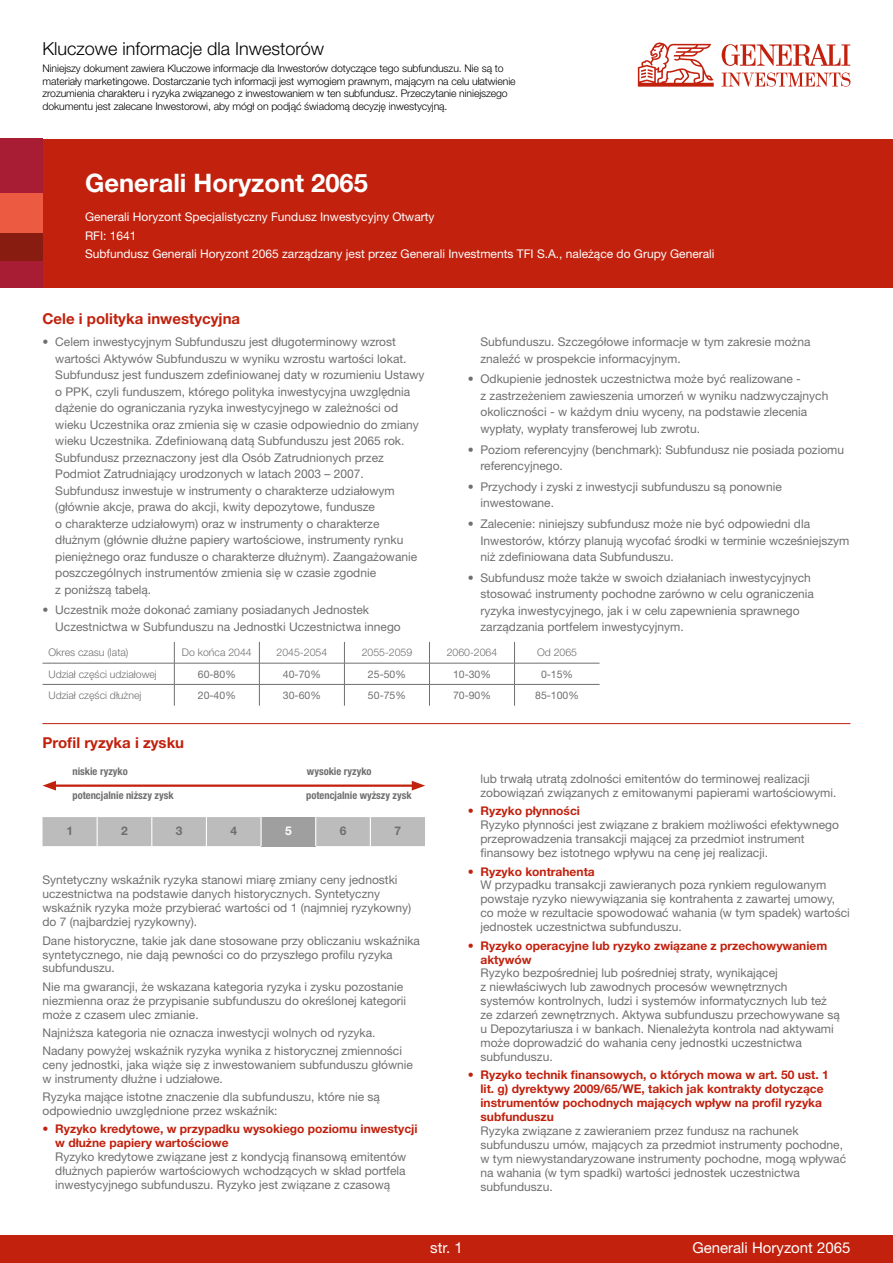
<style>
.page{position:relative;width:893px;height:1263px;background:#fff}
.page>*{position:absolute;margin:0;border:0;box-sizing:border-box;transform-origin:0 0}
.t1{font:700 25.5px "Helvetica Neue LT Pro";color:#fff}
.t2{font:300 18px "Helvetica Neue LT Pro";color:#000}
.t3{font:700 15px "Helvetica Neue LT Pro";color:#c1210d}
.t4{font:15px "Helvetica Neue LT Pro";color:#fff}
.t5{font:12px/14px "Helvetica Neue LT Pro";color:#706f6f}
.t6{font:700 12px/14px "Helvetica Neue LT Pro";color:#c1210d}
.t7{font:12px/18.6px "Helvetica Neue LT Pro";color:#fff}
.t8{font:700 12px "Helvetica Neue LT Pro";color:#706f6f}
.t9{font:700 12px "Helvetica Neue LT Pro";color:#fff}
.t10{font:300 10.5px/12.6px "Helvetica Neue LT Pro";letter-spacing:-.01em;color:#000}
.t11{font:300 10.5px "Helvetica Neue LT Pro";color:#706f6f}
.t12{font:700 condensed 10.5px "Helvetica Neue LT Pro";color:#706f6f}
.t13{font:10.5px "Helvetica Neue LT Pro";color:#706f6f}
</style>
<div class="page">
<div style="left:0;top:1235px;width:893px;height:28px;background:#c1210d"></div>
<div style="left:0;top:139px;width:893px;height:148px;background:#c1210d"></div>
<hr style="left:43px;top:723px;width:807px;height:1px;background:#c1210d">
<div style="left:0;top:261px;width:43px;height:26px;background:#a81d34"></div>
<div style="left:0;top:139px;width:43px;height:54px;background:#a81d34"></div>
<div style="left:0;top:193px;width:43px;height:41px;background:#eb5a41"></div>
<div style="left:0;top:234px;width:43px;height:27px;background:#881c11"></div>
<svg style="left:43px;top:817px;width:382px;height:29px;background:#b9b9b9"></svg>
<hr style="left:52px;top:784px;width:364px;height:3px;background:#c1210d">
<svg style="left:43px;top:781px;width:13px;height:9px"></svg>
<svg style="left:412px;top:781px;width:13px;height:9px"></svg>
<svg style="left:638px;top:42px;width:76px;height:45px"></svg>
<svg style="left:722px;top:72px;width:128px;height:15px"></svg>
<svg style="left:722px;top:44px;width:128px;height:22px"></svg>
<svg style="left:43px;top:642px;width:557px;height:64px"></svg>
<h2 class="t2" style="left:43px;top:38px;width:283px">Kluczowe informacje dla Inwestorów</h2>
<p class="t10" style="left:43px;top:62px;width:475px">Niniejszy dokument zawiera Kluczowe informacje dla Inwestorów dotyczące tego subfunduszu. Nie są to materiały marketingowe. Dostarczanie tych informacji jest wymogiem prawnym, mającym na celu ułatwienie zrozumienia charakteru i ryzyka związanego z inwestowaniem w ten subfundusz. Przeczytanie niniejszego dokumentu jest zalecane Inwestorowi, aby mógł on podjąć świadomą decyzję inwestycyjną.</p>
<h1 class="t1" style="left:85px;top:167px;width:284px">Generali Horyzont 2065</h1>
<p class="t7" style="left:85px;top:207px;width:631px">Generali Horyzont Specjalistyczny Fundusz Inwestycyjny Otwarty<br>RFI: 1641<br>Subfundusz Generali Horyzont 2065 zarządzany jest przez Generali Investments TFI S.A., należące do Grupy Generali</p>
<p class="t3" style="left:43px;top:309px;width:199px">Cele i polityka inwestycyjna</p>
<p class="t5" style="left:55px;top:333px;width:371px;line-height:16.5px;text-indent:-13px">• Celem inwestycyjnym Subfunduszu jest długoterminowy wzrost wartości Aktywów Subfunduszu w wyniku wzrostu wartości lokat.<br>Subfundusz jest funduszem zdefiniowanej daty w rozumieniu Ustawy o PPK, czyli funduszem, którego polityka inwestycyjna uwzględnia dążenie do ograniczania ryzyka inwestycyjnego w zależności od wieku Uczestnika oraz zmienia się w czasie odpowiednio do zmiany wieku Uczestnika. Zdefiniowaną datą Subfunduszu jest 2065 rok.<br>Subfundusz przeznaczony jest dla Osób Zatrudnionych przez Podmiot Zatrudniający urodzonych w latach 2003 – 2007.<br>Subfundusz inwestuje w instrumenty o charakterze udziałowym (głównie akcje, prawa do akcji, kwity depozytowe, fundusze<br>o charakterze udziałowym) oraz w instrumenty o charakterze dłużnym (głównie dłużne papiery wartościowe, instrumenty rynku pieniężnego oraz fundusze o charakterze dłużnym). Zaangażowanie poszczególnych instrumentów zmienia się w czasie zgodnie<br>z poniższą tabelą.</p>
<p class="t5" style="left:55px;top:601px;width:347px;line-height:16.5px;text-indent:-13px">• Uczestnik może dokonać zamiany posiadanych Jednostek<br>Uczestnictwa w Subfunduszu na Jednostki Uczestnictwa innego</p>
<p class="t5" style="left:480px;top:333px;width:331px;line-height:16.5px">Subfunduszu. Szczegółowe informacje w tym zakresie można znaleźć w prospekcie informacyjnym.</p>
<p class="t5" style="left:480px;top:370px;width:349px;line-height:16.5px;text-indent:-13px">• Odkupienie jednostek uczestnictwa może być realizowane -<br>z zastrzeżeniem zawieszenia umorzeń w wyniku nadzwyczajnych okoliczności - w każdym dniu wyceny, na podstawie zlecenia wypłaty, wypłaty transferowej lub zwrotu.</p>
<p class="t5" style="left:480px;top:441px;width:365px;line-height:16.5px;text-indent:-13px">• Poziom referencyjny (benchmark): Subfundusz nie posiada poziomu referencyjnego.</p>
<p class="t5" style="left:480px;top:478px;width:303px;line-height:16.5px;text-indent:-13px">• Przychody i zyski z inwestycji subfunduszu są ponownie inwestowane.</p>
<p class="t5" style="left:480px;top:515px;width:370px;line-height:16.5px;text-indent:-13px">• Zalecenie: niniejszy subfundusz może nie być odpowiedni dla<br>Inwestorów, którzy planują wycofać środki w terminie wcześniejszym niż zdefiniowana data Subfunduszu.</p>
<p class="t5" style="left:480px;top:569px;width:335px;line-height:16.5px;text-indent:-13px">• Subfundusz może także w swoich działaniach inwestycyjnych stosować instrumenty pochodne zarówno w celu ograniczenia ryzyka inwestycyjnego, jak i w celu zapewnienia sprawnego zarządzania portfelem inwestycyjnym.</p>
<p class="t11" style="left:49px;top:646px;width:81px">Okres czasu (lata)</p>
<p class="t11" style="left:182px;top:646px;width:71px">Do końca 2044</p>
<p class="t11" style="left:277px;top:646px;width:52px">2045-2054</p>
<p class="t11" style="left:362px;top:646px;width:52px">2055-2059</p>
<p class="t11" style="left:447px;top:646px;width:52px">2060-2064</p>
<p class="t11" style="left:537px;top:646px;width:42px">Od 2065</p>
<p class="t11" style="left:49px;top:667px;width:110px">Udział części udziałowej</p>
<p class="t13" style="left:198px;top:667px;width:39px">60-80%</p>
<p class="t13" style="left:283px;top:667px;width:39px">40-70%</p>
<p class="t13" style="left:368px;top:667px;width:39px">25-50%</p>
<p class="t13" style="left:453px;top:667px;width:39px">10-30%</p>
<p class="t13" style="left:541px;top:667px;width:34px">0-15%</p>
<p class="t11" style="left:49px;top:689px;width:94px">Udział części dłużnej</p>
<p class="t13" style="left:198px;top:689px;width:39px">20-40%</p>
<p class="t13" style="left:283px;top:689px;width:39px">30-60%</p>
<p class="t13" style="left:368px;top:689px;width:39px">50-75%</p>
<p class="t13" style="left:453px;top:689px;width:39px">70-90%</p>
<p class="t13" style="left:535px;top:689px;width:45px">85-100%</p>
<p class="t3" style="left:43px;top:733px;width:143px">Profil ryzyka i zysku</p>
<p class="t12" style="left:72px;top:765px;width:57px">niskie ryzyko</p>
<p class="t12" style="left:72px;top:789px;width:103px">potencjalnie niższy zysk</p>
<p class="t12" style="left:306px;top:789px;width:107px">potencjalnie wyższy zysk</p>
<p class="t12" style="left:307px;top:765px;width:66px">wysokie ryzyko</p>
<p class="t8" style="left:67px;top:823px;width:8px">1</p>
<p class="t8" style="left:121px;top:823px;width:8px">2</p>
<p class="t8" style="left:176px;top:823px;width:8px">3</p>
<p class="t8" style="left:230px;top:823px;width:8px">4</p>
<p class="t9" style="left:285px;top:823px;width:8px">5</p>
<p class="t8" style="left:340px;top:823px;width:8px">6</p>
<p class="t8" style="left:394px;top:823px;width:8px">7</p>
<p class="t5" style="left:43px;top:873px;width:370px">Syntetyczny wskaźnik ryzyka stanowi miarę zmiany ceny jednostki uczestnictwa na podstawie danych historycznych. Syntetyczny wskaźnik ryzyka może przybierać wartości od 1 (najmniej ryzykowny) do 7 (najbardziej ryzykowny).</p>
<p class="t5" style="left:43px;top:933px;width:379px">Dane historyczne, takie jak dane stosowane przy obliczaniu wskaźnika syntetycznego, nie dają pewności co do przyszłego profilu ryzyka subfunduszu.</p>
<p class="t5" style="left:43px;top:979px;width:365px">Nie ma gwarancji, że wskazana kategoria ryzyka i zysku pozostanie niezmienna oraz że przypisanie subfunduszu do określonej kategorii może z czasem ulec zmianie.</p>
<p class="t5" style="left:43px;top:1023px;width:361px;line-height:18.1px">Najniższa kategoria nie oznacza inwestycji wolnych od ryzyka.<br>Nadany powyżej wskaźnik ryzyka wynika z historycznej zmienności</p>
<p class="t5" style="left:43px;top:1057px;width:372px">ceny jednostki, jaka wiąże się z inwestowaniem subfunduszu głównie w instrumenty dłużne i udziałowe.</p>
<p class="t5" style="left:43px;top:1089px;width:339px">Ryzyka mające istotne znaczenie dla subfunduszu, które nie są odpowiednio uwzględnione przez wskaźnik:</p>
<p class="t6" style="left:55px;top:1122px;width:364px;text-indent:-13px">• Ryzyko kredytowe, w przypadku wysokiego poziomu inwestycji w dłużne papiery wartościowe</p>
<p class="t5" style="left:55px;top:1149px;width:353px;text-align:justify">Ryzyko kredytowe związane jest z kondycją finansową emitentów dłużnych papierów wartościowych wchodzących w skład portfela inwestycyjnego subfunduszu. Ryzyko jest związane z czasową</p>
<p class="t5" style="left:480px;top:772px;width:357px">lub trwałą utratą zdolności emitentów do terminowej realizacji zobowiązań związanych z emitowanymi papierami wartościowymi.</p>
<p class="t6" style="left:468px;top:804px;width:114px">• Ryzyko płynności</p>
<p class="t5" style="left:480px;top:818px;width:360px">Ryzyko płynności jest związane z brakiem możliwości efektywnego przeprowadzenia transakcji mającej za przedmiot instrument finansowy bez istotnego wpływu na cenę jej realizacji.</p>
<p class="t6" style="left:468px;top:864px;width:129px">• Ryzyko kontrahenta</p>
<p class="t5" style="left:480px;top:878px;width:371px">W przypadku transakcji zawieranych poza rynkiem regulowanym powstaje ryzyko niewywiązania się kontrahenta z zawartej umowy, co może w rezultacie spowodować wahania (w tym spadek) wartości jednostek uczestnictwa subfunduszu.</p>
<p class="t6" style="left:480px;top:938px;width:348px;text-indent:-13px">• Ryzyko operacyjne lub ryzyko związane z przechowywaniem aktywów</p>
<p class="t5" style="left:480px;top:966px;width:361px">Ryzyko bezpośredniej lub pośredniej straty, wynikającej<br>z niewłaściwych lub zawodnych procesów wewnętrznych systemów kontrolnych, ludzi i systemów informatycznych lub też ze zdarzeń zewnętrznych. Aktywa subfunduszu przechowywane są u Depozytariusza i w bankach. Nienależyta kontrola nad aktywami może doprowadzić do wahania ceny jednostki uczestnictwa subfunduszu.</p>
<p class="t6" style="left:480px;top:1068px;width:350px;text-indent:-13px">• Ryzyko technik finansowych, o których mowa w art. 50 ust. 1 lit. g) dyrektywy 2009/65/WE, takich jak kontrakty dotyczące instrumentów pochodnych mających wpływ na profil ryzyka subfunduszu</p>
<p class="t5" style="left:480px;top:1124px;width:367px">Ryzyka związane z zawieraniem przez fundusz na rachunek subfunduszu umów, mających za przedmiot instrumenty pochodne, w tym niewystandaryzowane instrumenty pochodne, mogą wpływać na wahania (w tym spadki) wartości jednostek uczestnictwa subfunduszu.</p>
<p class="t4" style="left:430px;top:1238px;width:34px">str. 1</p>
<p class="t4" style="left:692px;top:1238px;width:160px">Generali Horyzont 2065</p>
</div>
